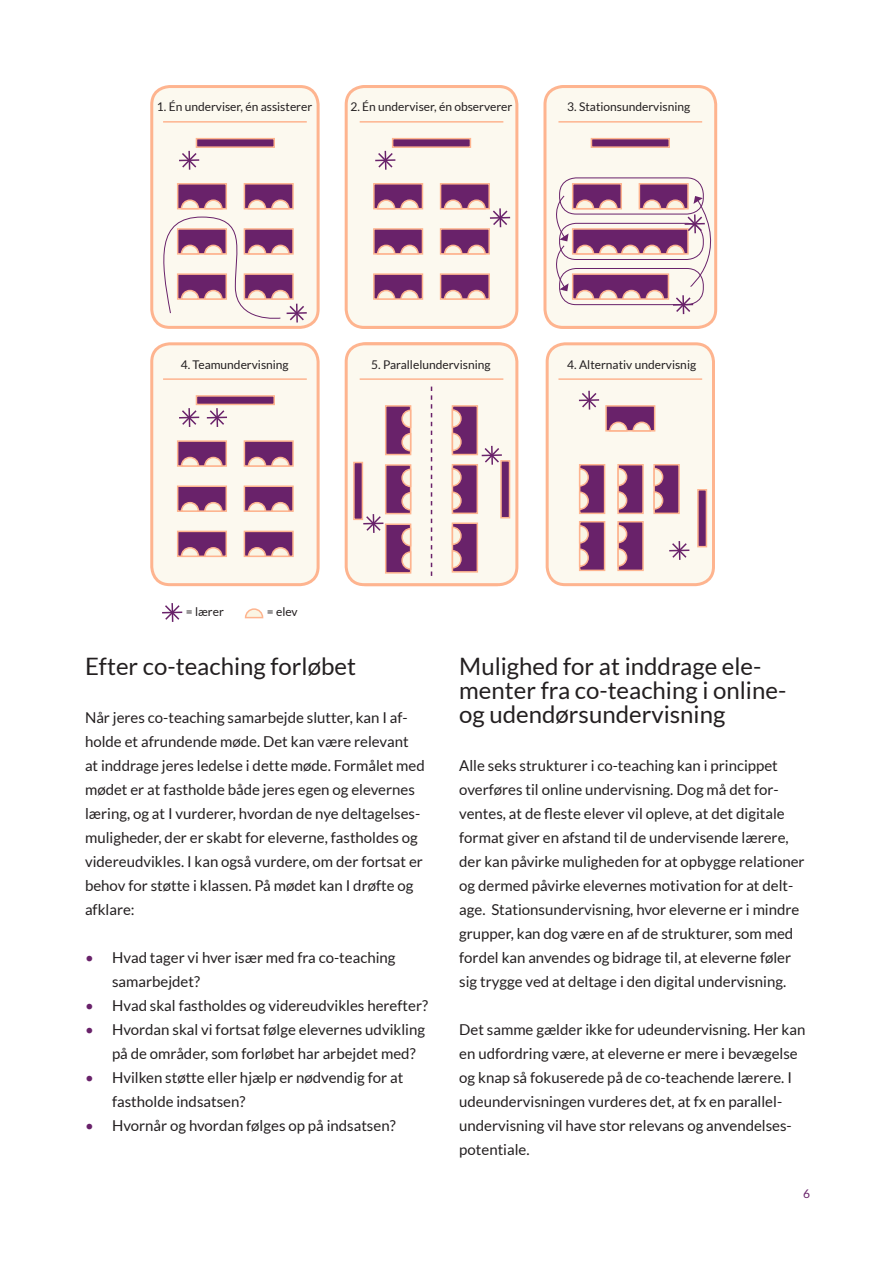
<style>
.page{position:relative;width:893px;height:1263px;background:#fff}
.page>*{position:absolute;margin:0;border:0;box-sizing:border-box;transform-origin:0 0}
.t1{font:24px/24px "Lato";color:#231f20}
.t2{font:15px/24px "Lato";color:#231f20}
.t3{font:12px "Lato";color:#231f20}
.t4{font:12px "Lato";color:#69226a}
.s1{color:#69226a}
</style>
<div class="page">
<div style="left:152px;top:87px;width:166px;height:240px;background:#fcf9ef;border-radius:18px"></div>
<div style="left:150px;top:85px;width:170px;height:244px;border:3px solid #feb48f;border-radius:18px"></div>
<div style="left:152px;top:344px;width:166px;height:241px;background:#fcf9ef;border-radius:18px"></div>
<div style="left:150px;top:342px;width:170px;height:244px;border:3px solid #feb48f;border-radius:18px"></div>
<div style="left:547px;top:344px;width:166px;height:241px;background:#fcf9ef;border-radius:18px"></div>
<div style="left:546px;top:342px;width:169px;height:244px;border:3px solid #feb48f;border-radius:18px"></div>
<div style="left:346px;top:87px;width:171px;height:240px;background:#fcf9ef;border-radius:18px"></div>
<div style="left:345px;top:85px;width:173px;height:244px;border:3px solid #feb48f;border-radius:18px"></div>
<div style="left:346px;top:344px;width:171px;height:241px;background:#fcf9ef;border-radius:18px"></div>
<div style="left:345px;top:342px;width:173px;height:244px;border:3px solid #feb48f;border-radius:18px"></div>
<div style="left:545px;top:87px;width:171px;height:240px;background:#fcf9ef;border-radius:18px"></div>
<div style="left:543px;top:85px;width:174px;height:244px;border:3px solid #feb48f;border-radius:18px"></div>
<div style="left:177px;top:183px;width:50px;height:26px;background:#69226a;border:2px solid #feb48f"></div>
<div style="left:177px;top:440px;width:50px;height:27px;background:#69226a;border:2px solid #feb48f"></div>
<div style="left:177px;top:485px;width:50px;height:27px;background:#69226a;border:2px solid #feb48f"></div>
<div style="left:177px;top:531px;width:50px;height:26px;background:#69226a;border:2px solid #feb48f"></div>
<div style="left:244px;top:183px;width:50px;height:26px;background:#69226a;border:2px solid #feb48f"></div>
<div style="left:244px;top:440px;width:50px;height:27px;background:#69226a;border:2px solid #feb48f"></div>
<div style="left:244px;top:485px;width:50px;height:27px;background:#69226a;border:2px solid #feb48f"></div>
<div style="left:244px;top:531px;width:50px;height:26px;background:#69226a;border:2px solid #feb48f"></div>
<svg style="left:180px;top:199px;width:43px;height:11px"></svg>
<svg style="left:180px;top:456px;width:43px;height:11px"></svg>
<svg style="left:180px;top:501px;width:43px;height:11px"></svg>
<svg style="left:180px;top:547px;width:43px;height:11px"></svg>
<svg style="left:247px;top:199px;width:43px;height:11px"></svg>
<svg style="left:247px;top:456px;width:43px;height:11px"></svg>
<svg style="left:247px;top:501px;width:43px;height:11px"></svg>
<svg style="left:247px;top:547px;width:43px;height:11px"></svg>
<div style="left:196px;top:138px;width:79px;height:10px;background:#69226a;border:2px solid #feb48f"></div>
<div style="left:196px;top:395px;width:79px;height:10px;background:#69226a;border:2px solid #feb48f"></div>
<svg style="left:179px;top:150px;width:21px;height:20px"></svg>
<svg style="left:179px;top:408px;width:48px;height:19px"></svg>
<svg style="left:155px;top:216px;width:152px;height:108px"></svg>
<div style="left:373px;top:183px;width:50px;height:26px;background:#69226a;border:2px solid #feb48f"></div>
<div style="left:572px;top:183px;width:50px;height:26px;background:#69226a;border:2px solid #feb48f"></div>
<div style="left:373px;top:228px;width:50px;height:27px;background:#69226a;border:2px solid #feb48f"></div>
<svg style="left:572px;top:228px;width:3px;height:27px"></svg>
<div style="left:373px;top:273px;width:50px;height:27px;background:#69226a;border:2px solid #feb48f"></div>
<svg style="left:572px;top:273px;width:3px;height:27px"></svg>
<div style="left:440px;top:183px;width:50px;height:26px;background:#69226a;border:2px solid #feb48f"></div>
<div style="left:639px;top:183px;width:50px;height:26px;background:#69226a;border:2px solid #feb48f"></div>
<div style="left:440px;top:228px;width:50px;height:27px;background:#69226a;border:2px solid #feb48f"></div>
<div style="left:440px;top:273px;width:50px;height:27px;background:#69226a;border:2px solid #feb48f"></div>
<svg style="left:376px;top:199px;width:44px;height:11px"></svg>
<div style="left:385px;top:405px;width:26px;height:50px;background:#69226a;border:2px solid #feb48f"></div>
<svg style="left:401px;top:409px;width:11px;height:43px"></svg>
<div style="left:617px;top:464px;width:27px;height:50px;background:#69226a;border:2px solid #feb48f"></div>
<svg style="left:617px;top:467px;width:11px;height:43px"></svg>
<div style="left:653px;top:464px;width:27px;height:50px;background:#69226a;border:2px solid #feb48f"></div>
<svg style="left:653px;top:467px;width:11px;height:43px"></svg>
<div style="left:617px;top:521px;width:27px;height:50px;background:#69226a;border:2px solid #feb48f"></div>
<svg style="left:617px;top:524px;width:11px;height:43px"></svg>
<svg style="left:376px;top:244px;width:44px;height:11px"></svg>
<div style="left:385px;top:464px;width:26px;height:50px;background:#69226a;border:2px solid #feb48f"></div>
<svg style="left:401px;top:468px;width:11px;height:43px"></svg>
<svg style="left:376px;top:289px;width:44px;height:11px"></svg>
<div style="left:385px;top:523px;width:26px;height:51px;background:#69226a;border:2px solid #feb48f"></div>
<svg style="left:401px;top:527px;width:11px;height:43px"></svg>
<div style="left:452px;top:405px;width:26px;height:50px;background:#69226a;border:2px solid #feb48f"></div>
<svg style="left:451px;top:408px;width:11px;height:44px"></svg>
<div style="left:579px;top:464px;width:26px;height:50px;background:#69226a;border:2px solid #feb48f"></div>
<svg style="left:578px;top:467px;width:11px;height:44px"></svg>
<div style="left:579px;top:521px;width:26px;height:50px;background:#69226a;border:2px solid #feb48f"></div>
<svg style="left:578px;top:524px;width:11px;height:44px"></svg>
<svg style="left:443px;top:244px;width:44px;height:11px"></svg>
<div style="left:452px;top:464px;width:26px;height:50px;background:#69226a;border:2px solid #feb48f"></div>
<svg style="left:451px;top:467px;width:11px;height:44px"></svg>
<svg style="left:443px;top:289px;width:44px;height:11px"></svg>
<div style="left:452px;top:522px;width:26px;height:51px;background:#69226a;border:2px solid #feb48f"></div>
<svg style="left:451px;top:526px;width:11px;height:43px"></svg>
<div style="left:392px;top:138px;width:79px;height:10px;background:#69226a;border:2px solid #feb48f"></div>
<div style="left:353px;top:462px;width:10px;height:58px;background:#69226a;border:2px solid #feb48f"></div>
<div style="left:500px;top:460px;width:10px;height:58px;background:#69226a;border:2px solid #feb48f"></div>
<div style="left:591px;top:138px;width:79px;height:10px;background:#69226a;border:2px solid #feb48f"></div>
<svg style="left:375px;top:150px;width:21px;height:20px"></svg>
<svg style="left:362px;top:512px;width:22px;height:21px"></svg>
<svg style="left:669px;top:541px;width:21px;height:19px"></svg>
<svg style="left:443px;top:199px;width:68px;height:30px"></svg>
<svg style="left:481px;top:445px;width:22px;height:21px"></svg>
<svg style="left:578px;top:390px;width:22px;height:20px"></svg>
<hr style="left:163px;top:121px;width:144px;height:2px;background:#feb48f">
<hr style="left:163px;top:378px;width:144px;height:2px;background:#feb48f">
<hr style="left:360px;top:121px;width:143px;height:2px;background:#feb48f">
<hr style="left:360px;top:378px;width:143px;height:2px;background:#feb48f">
<hr style="left:558px;top:121px;width:144px;height:2px;background:#feb48f">
<hr style="left:558px;top:378px;width:144px;height:2px;background:#feb48f">
<div style="left:559px;top:178px;width:145px;height:36px;border:1px solid #69226a;border-radius:16px"></div>
<svg style="left:575px;top:196px;width:143px;height:120px"></svg>
<svg style="left:556px;top:195px;width:13px;height:96px"></svg>
<svg style="left:431px;top:387px;width:1px;height:189px"></svg>
<div style="left:697px;top:489px;width:10px;height:58px;background:#69226a;border:2px solid #feb48f"></div>
<div style="left:605px;top:405px;width:50px;height:27px;background:#69226a;border:2px solid #feb48f"></div>
<svg style="left:608px;top:421px;width:44px;height:11px"></svg>
<svg style="left:162px;top:603px;width:21px;height:19px"></svg>
<svg style="left:244px;top:608px;width:20px;height:11px"></svg>
<p class="t3" style="left:157px;top:100px;width:157px">1. Én underviser, én assisterer</p>
<p class="t3" style="left:350px;top:100px;width:163px">2. Én underviser, én observerer</p>
<p class="t3" style="left:567px;top:100px;width:124px">3. Stationsundervisning</p>
<p class="t3" style="left:181px;top:358px;width:110px">4. Teamundervisning</p>
<p class="t3" style="left:371px;top:358px;width:121px">5. Parallelundervisning</p>
<p class="t3" style="left:567px;top:358px;width:130px">4. Alternativ undervisnig</p>
<p class="t3" style="left:186px;top:605px;width:40px">= lærer</p>
<p class="t3" style="left:267px;top:605px;width:32px">= elev</p>
<h3 class="t1" style="left:85px;top:654px;width:272px">Efter co-teaching forløbet</h3>
<p class="t2" style="left:85px;top:706px;width:341px">Når jeres co-teaching samarbejde slutter, kan I af&shy;holde et afrundende møde. Det kan være relevant at inddrage jeres ledelse i dette møde. Formålet med mødet er at fastholde både jeres egen og elevernes læring, og at I vurderer, hvordan de nye deltagelses&shy;muligheder, der er skabt for eleverne, fastholdes og videreudvikles. I kan også vurdere, om der fortsat er behov for støtte i klassen. På mødet kan I drøfte og afklare:</p>
<p class="t2" style="left:112px;top:946px;width:285px;text-indent:-27px"><span class="s1">•</span> Hvad tager vi hver især med fra co-teaching samarbejdet?</p>
<p class="t2" style="left:85px;top:994px;width:344px"><span class="s1">•</span> Hvad skal fastholdes og videreudvikles herefter?</p>
<p class="t2" style="left:112px;top:1018px;width:315px;text-indent:-27px"><span class="s1">•</span> Hvordan skal vi fortsat følge elevernes udvikling på de områder, som forløbet har arbejdet med?</p>
<p class="t2" style="left:112px;top:1066px;width:293px;text-indent:-27px"><span class="s1">•</span> Hvilken støtte eller hjælp er nødvendig for at fastholde indsatsen?</p>
<p class="t2" style="left:85px;top:1114px;width:312px"><span class="s1">•</span> Hvornår og hvordan følges op på indsatsen?</p>
<h3 class="t1" style="left:459px;top:654px;width:329px">Mulighed for at inddrage ele&shy;menter fra co-teaching i online&shy;og udendørsundervisning</h3>
<p class="t2" style="left:459px;top:754px;width:347px">Alle seks strukturer i co-teaching kan i princippet overføres til online undervisning. Dog må det for&shy;ventes, at de fleste elever vil opleve, at det digitale format giver en afstand til de undervisende lærere, der kan påvirke muligheden for at opbygge relationer og dermed påvirke elevernes motivation for at delt&shy;age. Stationsundervisning, hvor eleverne er i mindre grupper, kan dog være en af de strukturer, som med fordel kan anvendes og bidrage til, at eleverne føler sig trygge ved at deltage i den digital undervisning.</p>
<p class="t2" style="left:459px;top:1018px;width:348px">Det samme gælder ikke for udeundervisning. Her kan en udfordring være, at eleverne er mere i bevægelse og knap så fokuserede på de co-teachende lærere. I udeundervisningen vurderes det, at fx en parallel&shy;undervisning vil have stor relevans og anvendelses&shy;potentiale.</p>
<p class="t4" style="left:803px;top:1186px;width:8px">6</p>
</div>
